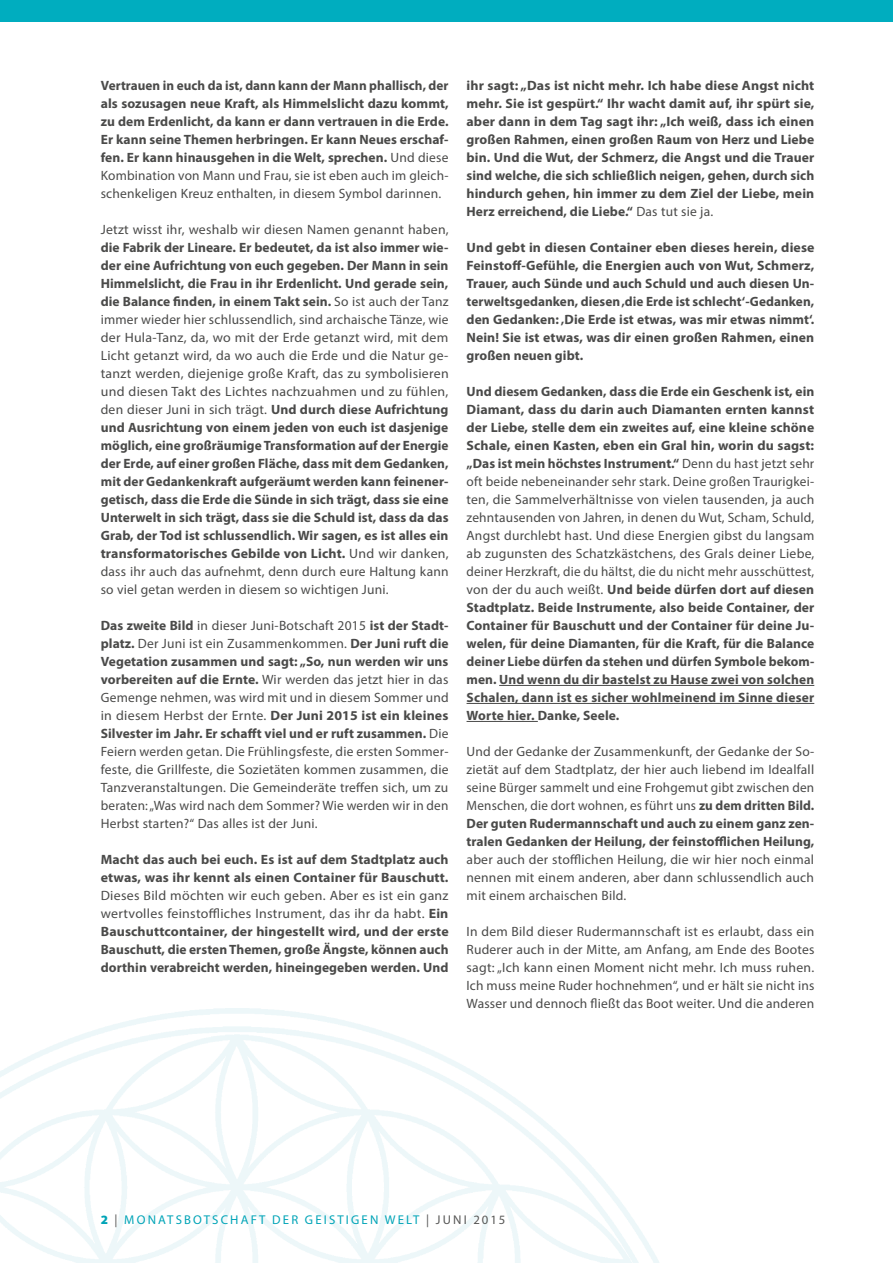
<style>
.page{position:relative;width:893px;height:1263px;background:#fff}
.page>*{position:absolute;margin:0;border:0;box-sizing:border-box;transform-origin:0 0}
.t1{font:700 13.5px/18px "Myriad Pro";letter-spacing:.005em;color:#4a4a49;text-align:justify}
.t2{font:13.5px/18px "Myriad Pro";letter-spacing:.015em;color:#4a4a49;text-align:justify}
.t3{font:12.75px "Myriad Pro";letter-spacing:.17em;color:#00a4b7}
.s1{font-weight:400}
.s2{font-weight:700}
.s3{font-weight:900}
.s4{color:#575756}
</style>
<div class="page">
<div style="left:0;top:0;width:893px;height:21px;background:#00adbf"></div>
<hr style="left:499px;top:685px;width:315px;height:1px;background:#4a4a49">
<hr style="left:467px;top:703px;width:347px;height:1px;background:#4a4a49">
<hr style="left:467px;top:721px;width:71px;height:1px;background:#4a4a49">
<p class="t1" style="left:101px;top:76px;width:349px">Vertrauen in euch da ist, dann kann der Mann phallisch, der als sozusagen neue Kraft, als Himmelslicht dazu kommt, zu dem Erdenlicht, da kann er dann vertrauen in die Erde.<br>Er kann seine Themen herbringen. Er kann Neues erschaf&shy;fen. Er kann hinausgehen in die Welt, sprechen. <span class="s1">Und diese Kombination von Mann und Frau, sie ist eben auch im gleich&shy;schenkeligen Kreuz enthalten, in diesem Symbol darinnen.</span></p>
<p class="t2" style="left:101px;top:220px;width:349px">Jetzt wisst ihr, weshalb wir diesen Namen genannt haben,</p>
<p class="t1" style="left:101px;top:238px;width:349px">die Fabrik der Lineare. Er bedeutet, da ist also immer wie&shy;der eine Aufrichtung von euch gegeben. Der Mann in sein Himmelslicht, die Frau in ihr Erdenlicht. Und gerade sein, die Balance finden, in einem Takt sein. <span class="s1">So ist auch der Tanz immer wieder hier schlussendlich, sind archaische Tänze, wie der Hula-Tanz, da, wo mit der Erde getanzt wird, mit dem Licht getanzt wird, da wo auch die Erde und die Natur ge&shy;tanzt werden, diejenige große Kraft, das zu symbolisieren und diesen Takt des Lichtes nachzuahmen und zu fühlen, den dieser Juni in sich trägt.</span> Und durch diese Aufrichtung und Ausrichtung von einem jeden von euch ist dasjenige möglich, eine großräumige Transformation auf der Energie der Erde, auf einer großen Fläche, dass mit dem Gedanken, mit der Gedankenkraft aufgeräumt werden kann feinener&shy;getisch, dass die Erde die Sünde in sich trägt, dass sie eine Unterwelt in sich trägt, dass sie die Schuld ist, dass da das Grab, der Tod ist schlussendlich. Wir sagen, es ist alles ein transformatorisches Gebilde von Licht. <span class="s1">Und wir danken, dass ihr auch das aufnehmt, denn durch eure Haltung kann so viel getan werden in diesem so wichtigen Juni.</span></p>
<p class="t2" style="left:101px;top:616px;width:349px"><span class="s2">Das zweite Bild</span> in dieser Juni-Botschaft 2015 <span class="s2">ist der Stadt&shy;platz.</span> Der Juni ist ein Zusammenkommen. <span class="s2">Der Juni ruft die Vegetation zusammen und sagt: „So, nun werden wir uns vorbereiten auf die Ernte.</span> Wir werden das jetzt hier in das Gemenge nehmen, was wird mit und in diesem Sommer und in diesem Herbst der Ernte. <span class="s2">Der Juni 2015 ist ein kleines Silvester im Jahr. Er schafft viel und er ruft zusammen.</span> Die Feiern werden getan. Die Frühlingsfeste, die ersten Sommer&shy;feste, die Grillfeste, die Sozietäten kommen zusammen, die Tanzveranstaltungen. Die Gemeinderäte treffen sich, um zu beraten: „Was wird nach dem Sommer? Wie werden wir in den Herbst starten?“ Das alles ist der Juni.</p>
<p class="t1" style="left:101px;top:850px;width:349px">Macht das auch bei euch. Es ist auf dem Stadtplatz auch etwas, was ihr kennt als einen Container für Bauschutt.</p>
<p class="t1" style="left:101px;top:886px;width:349px"><span class="s1">Dieses Bild möchten wir euch geben. Aber es ist ein ganz wertvolles feinstoffliches Instrument, das ihr da habt.</span> Ein Bauschuttcontainer, der hingestellt wird, und der erste Bauschutt, die ersten Themen, große Ängste, können auch dorthin verabreicht werden, hineingegeben werden. Und</p>
<p class="t1" style="left:467px;top:76px;width:349px">ihr sagt: „Das ist nicht mehr. Ich habe diese Angst nicht mehr. Sie ist gespürt.“ Ihr wacht damit auf, ihr spürt sie, aber dann in dem Tag sagt ihr: „Ich weiß, dass ich einen großen Rahmen, einen großen Raum von Herz und Liebe bin. Und die Wut, der Schmerz, die Angst und die Trauer sind welche, die sich schließlich neigen, gehen, durch sich hindurch gehen, hin immer zu dem Ziel der Liebe, mein Herz erreichend, die Liebe.“ <span class="s1">Das tut sie ja.</span></p>
<p class="t1" style="left:467px;top:238px;width:349px">Und gebt in diesen Container eben dieses herein, diese Feinstoff-Gefühle, die Energien auch von Wut, Schmerz, Trauer, auch Sünde und auch Schuld und auch diesen Un&shy;terweltsgedanken, diesen ‚die Erde ist schlecht‘-Gedanken, den Gedanken: ‚Die Erde ist etwas, was mir etwas nimmt‘.<br>Nein! Sie ist etwas, was dir einen großen Rahmen, einen großen neuen gibt.</p>
<p class="t1" style="left:467px;top:382px;width:349px">Und diesem Gedanken, dass die Erde ein Geschenk ist, ein Diamant, dass du darin auch Diamanten ernten kannst der Liebe, stelle dem ein zweites auf, eine kleine schöne Schale, einen Kasten, eben ein Gral hin, worin du sagst: „Das ist mein höchstes Instrument.“ <span class="s1">Denn du hast jetzt sehr oft beide nebeneinander sehr stark. Deine großen Traurigkei&shy;ten, die Sammelverhältnisse von vielen tausenden, ja auch zehntausenden von Jahren, in denen du Wut, Scham, Schuld, Angst durchlebt hast. Und diese Energien gibst du langsam ab zugunsten des Schatzkästchens, des Grals deiner Liebe, deiner Herzkraft, die du hältst, die du nicht mehr ausschüttest, von der du auch weißt.</span> Und beide dürfen dort auf diesen Stadtplatz. Beide Instrumente, also beide Container, der Container für Bauschutt und der Container für deine Ju&shy;welen, für deine Diamanten, für die Kraft, für die Balance deiner Liebe dürfen da stehen und dürfen Symbole bekom&shy;men. Und wenn du dir bastelst zu Hause zwei von solchen Schalen, dann ist es sicher wohlmeinend im Sinne dieser Worte hier. Danke, Seele.</p>
<p class="t2" style="left:467px;top:742px;width:349px">Und der Gedanke der Zusammenkunft, der Gedanke der So&shy;zietät auf dem Stadtplatz, der hier auch liebend im Idealfall seine Bürger sammelt und eine Frohgemut gibt zwischen den Menschen, die dort wohnen, es führt uns <span class="s2">zu dem dritten Bild.<br>Der guten Rudermannschaft und auch zu einem ganz zen&shy;tralen Gedanken der Heilung, der feinstofflichen Heilung,</span></p>
<p class="t2" style="left:467px;top:850px;width:349px">aber auch der stofflichen Heilung, die wir hier noch einmal nennen mit einem anderen, aber dann schlussendlich auch mit einem archaischen Bild.</p>
<p class="t2" style="left:467px;top:922px;width:349px">In dem Bild dieser Rudermannschaft ist es erlaubt, dass ein Ruderer auch in der Mitte, am Anfang, am Ende des Bootes sagt: „Ich kann einen Moment nicht mehr. Ich muss ruhen.<br>Ich muss meine Ruder hochnehmen“, und er hält sie nicht ins Wasser und dennoch fließt das Boot weiter. Und die anderen</p>
<p class="t3" style="left:101px;top:1212px;width:406px"><span class="s3">2</span> <span class="s4">|</span> MONATSBOTSCHAFT DER GEISTIGEN WELT <span class="s4">| JUNI 2015</span></p>
</div>
